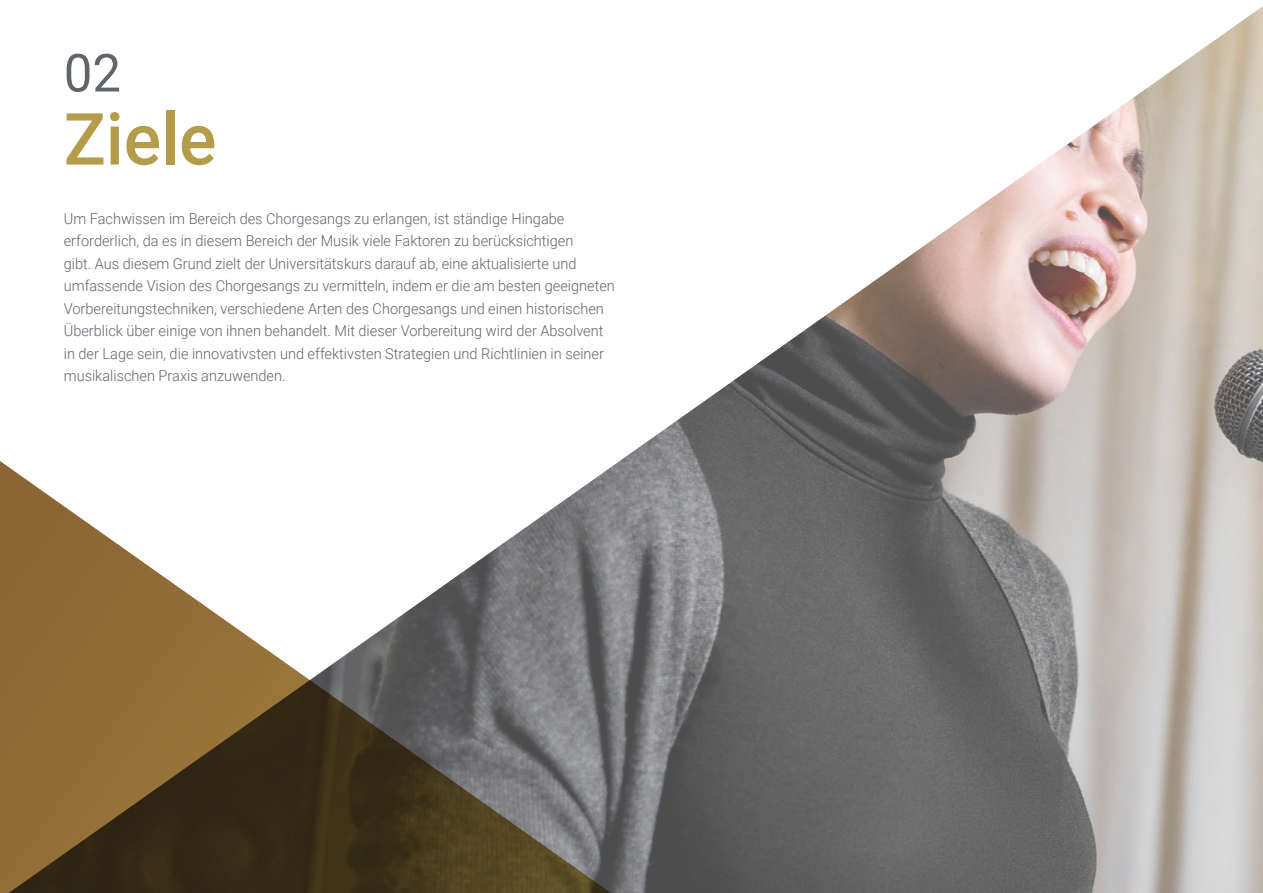
<style>
.page{position:relative;width:1263px;height:893px;background:#fff}
.page>*{position:absolute;margin:0;border:0;box-sizing:border-box;transform-origin:0 0}
.t1{font:500 72px "Roboto";color:#b49c4b}
.t2{font:52.5px "Roboto";color:#61646a}
.t3{font:300 15px/22.5px "Roboto";color:#61646a}
</style>
<div class="page">
<img style="left:641px;top:6px;width:622px;height:887px">
<svg style="left:0;top:446px;width:641px;height:447px"></svg>
<h2 class="t2" style="left:64px;top:36px;width:59px">02</h2>
<h1 class="t1" style="left:64px;top:89px;width:154px">Ziele</h1>
<p class="t3" style="left:64px;top:207px;width:553px">Um Fachwissen im Bereich des Chorgesangs zu erlangen, ist ständige Hingabe erforderlich, da es in diesem Bereich der Musik viele Faktoren zu berücksichtigen<br>gibt. Aus diesem Grund zielt der Universitätskurs darauf ab, eine aktualisierte und umfassende Vision des Chorgesangs zu vermitteln, indem er die am besten geeigneten Vorbereitungstechniken, verschiedene Arten des Chorgesangs und einen historischen Überblick über einige von ihnen behandelt. Mit dieser Vorbereitung wird der Absolvent in der Lage sein, die innovativsten und effektivsten Strategien und Richtlinien in seiner musikalischen Praxis anzuwenden.</p>
</div>
